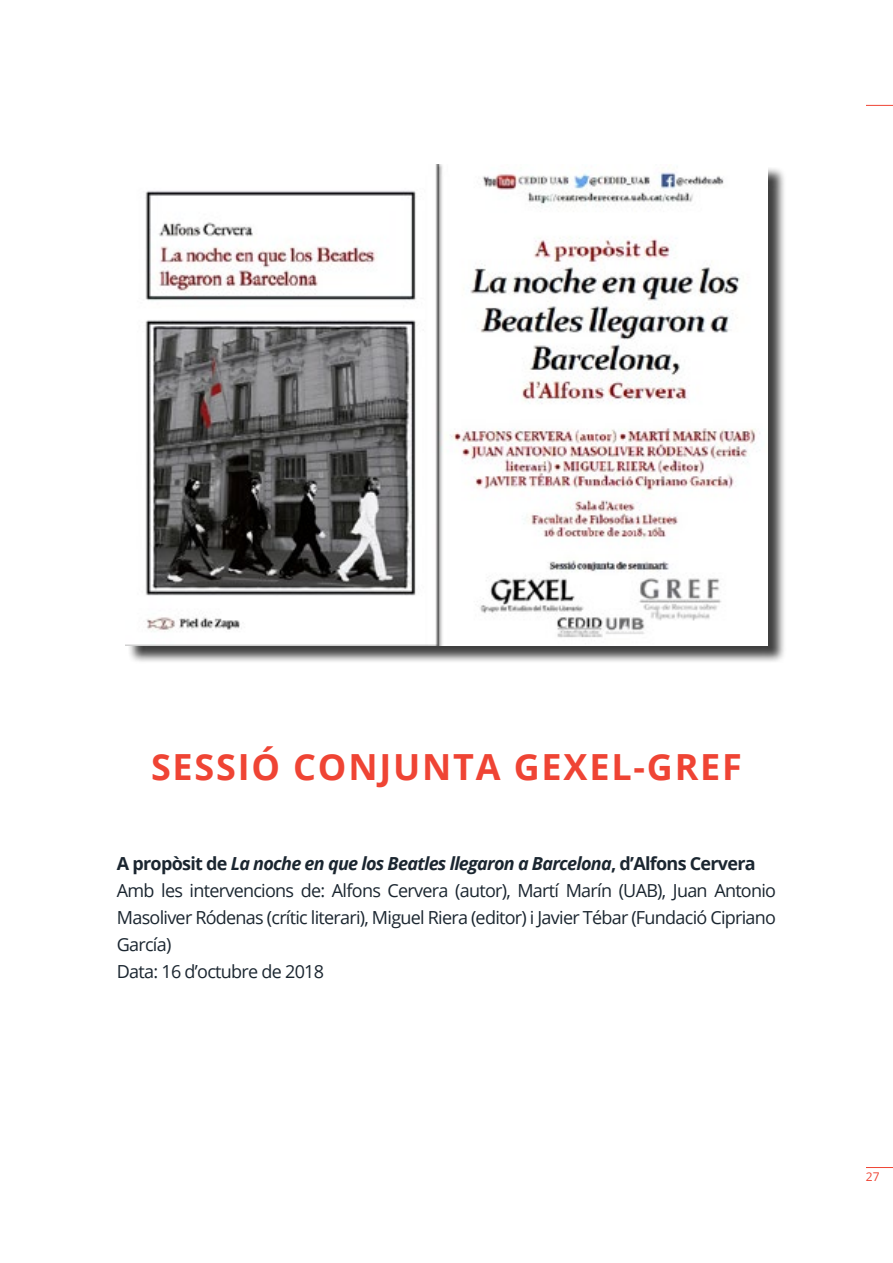
<style>
.page{position:relative;width:893px;height:1263px;background:#fff}
.page>*{position:absolute;margin:0;border:0;box-sizing:border-box;transform-origin:0 0}
.t1{font:700 36px "Open Sans";letter-spacing:.05em;color:#ef4434}
.t2{font:18px/27px "Open Sans";letter-spacing:-.04em;color:#1b2630}
.t3{font:12px "Open Sans";color:#ef4434}
.s1{font-weight:700}
.s2{font-weight:700;font-style:italic}
</style>
<div class="page">
<svg style="left:866px;top:105px;width:27px;height:1px"></svg>
<svg style="left:866px;top:1167px;width:27px;height:1px"></svg>
<div style="left:128px;top:167px;width:659px;height:496px;background:#000;opacity:.75"></div>
<img style="left:126px;top:164px;width:641px;height:481px">
<h1 class="t1" style="left:151px;top:742px;width:592px">SESSIÓ CONJUNTA GEXEL-GREF</h1>
<p class="t2" style="left:117px;top:850px;width:661px"><span class="s1">A propòsit de</span> <span class="s2">La noche en que los Beatles llegaron a Barcelona</span><span class="s1">, d’Alfons Cervera </span>Amb les intervencions de: Alfons Cervera (autor), Martí Marín (UAB), Juan Antonio Masoliver Ródenas (crític literari), Miguel Riera (editor) i Javier Tébar (Fundació Cipriano García)<br>Data: 16 d’octubre de 2018</p>
<p class="t3" style="left:866px;top:1168px;width:15px">27</p>
</div>
